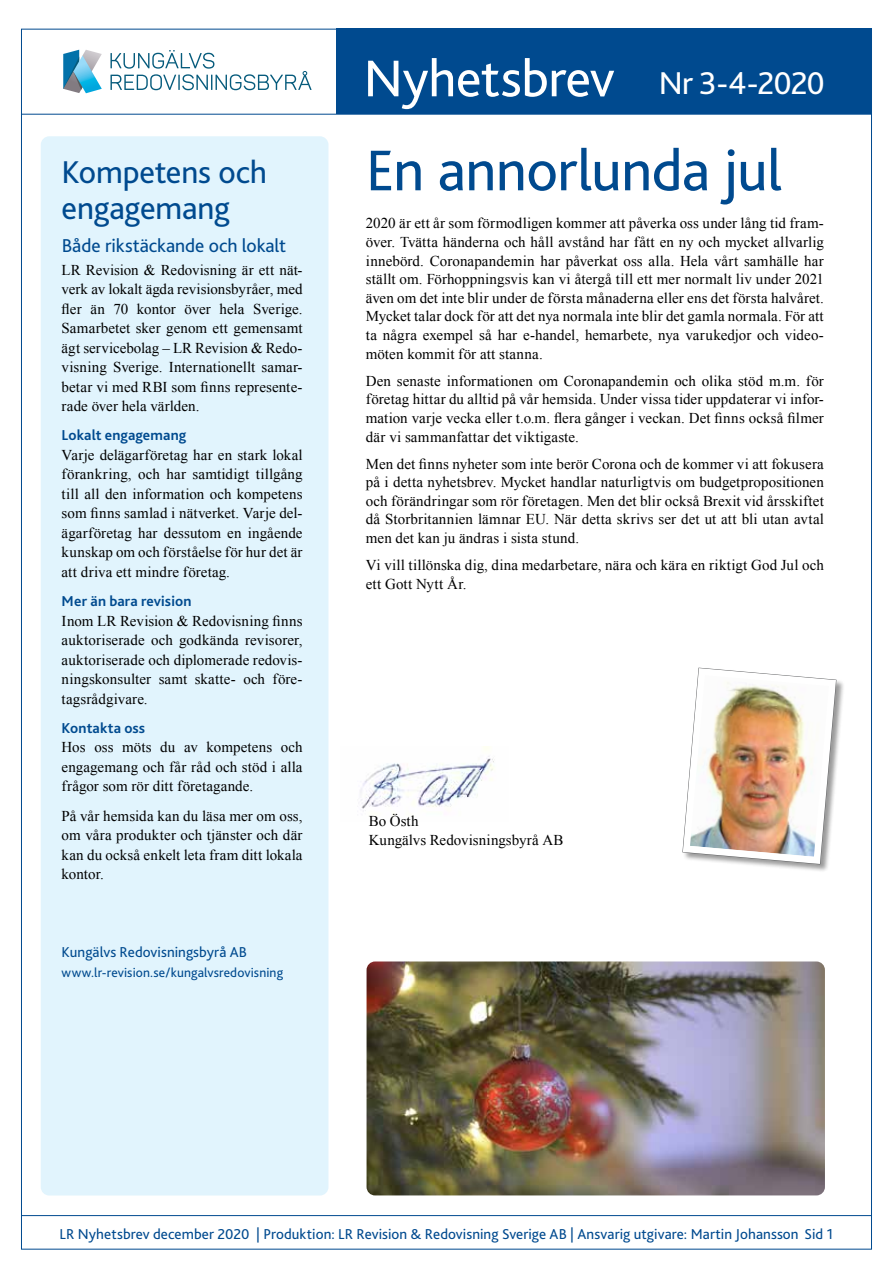
<style>
.page{position:relative;width:893px;height:1263px;background:#fff}
.page>*{position:absolute;margin:0;border:0;box-sizing:border-box;transform-origin:0 0}
.t1{font:60px "Bliss 2";letter-spacing:-.01em;color:#004a8f}
.t2{font:54px "Bliss 2";letter-spacing:-.01em;color:#fff}
.t3{font:33px/36px "Bliss 2";letter-spacing:-.005em;color:#004a8f}
.t4{font:33px "Bliss 2";letter-spacing:-.035em;color:#fff}
.t5{font:19.5px "Bliss 2";letter-spacing:-.005em;color:#004a8f}
.t6{font:15px/19.5px "Times New Roman";letter-spacing:.01em;color:#000;text-align:justify}
.t7{font:15px "Bliss 2";letter-spacing:.005em;color:#004a8f}
.t8{font:700 15px "Bliss 2";letter-spacing:.01em;color:#004a8f}
.t9{font:13.5px "Bliss 2";letter-spacing:.005em;color:#004a8f}
</style>
<div class="page">
<hr style="left:21px;top:114px;width:851px;height:1px;background:#004a8f">
<div style="left:336px;top:29px;width:536px;height:85px;background:#004a8f"></div>
<div style="left:41px;top:136px;width:287px;height:1059px;background:#e1f4fd;border-radius:9px"></div>
<hr style="left:21px;top:1215px;width:851px;height:1px;background:#004a8f">
<img style="left:360px;top:747px;width:135px;height:64px">
<div style="left:682px;top:668px;width:163px;height:205px;background:#000;opacity:.4"></div>
<img style="left:682px;top:667px;width:159px;height:202px">
<img style="left:367px;top:961px;width:458px;height:234px">
<svg style="left:63px;top:50px;width:39px;height:43px"></svg>
<svg style="left:110px;top:50px;width:202px;height:40px"></svg>
<h3 class="t3" style="left:62px;top:153px;width:207px">Kompetens och engagemang</h3>
<h3 class="t5" style="left:62px;top:233px;width:226px">Både rikstäckande och lokalt</h3>
<p class="t6" style="left:62px;top:260px;width:242px">LR Revision &amp; Redovisning är ett nät&shy;verk av lokalt ägda revisionsbyråer, med fler än 70 kontor över hela Sverige.<br>Samarbetet sker genom ett gemensamt ägt servicebolag – LR Revision &amp; Redo&shy;visning Sverige. Internationellt samar&shy;betar vi med RBI som finns represente&shy;rade över hela världen.</p>
<p class="t8" style="left:62px;top:426px;width:126px">Lokalt engagemang</p>
<p class="t6" style="left:62px;top:445px;width:242px">Varje delägarföretag har en stark lokal förankring, och har samtidigt tillgång till all den information och kompetens som finns samlad i nätverket. Varje del&shy;ägarföretag har dessutom en ingående kunskap om och förståelse för hur det är att driva ett mindre företag.</p>
<p class="t8" style="left:62px;top:592px;width:131px">Mer än bara revision</p>
<p class="t6" style="left:62px;top:611px;width:242px">Inom LR Revision &amp; Redovisning finns auktoriserade och godkända revisorer, auktoriserade och diplomerade redovis&shy;ningskonsulter samt skatte- och före&shy;tagsrådgivare.</p>
<p class="t8" style="left:62px;top:719px;width:85px">Kontakta oss</p>
<p class="t6" style="left:62px;top:737px;width:242px">Hos oss möts du av kompetens och engagemang och får råd och stöd i alla frågor som rör ditt företagande.</p>
<p class="t6" style="left:62px;top:806px;width:242px">På vår hemsida kan du läsa mer om oss, om våra produkter och tjänster och där kan du också enkelt leta fram ditt lokala kontor.</p>
<p class="t7" style="left:62px;top:943px;width:187px">Kungälvs Redovisningsbyrå AB</p>
<p class="t9" style="left:62px;top:964px;width:223px">www.lr-revision.se/kungalvsredovisning</p>
<h2 class="t2" style="left:364px;top:45px;width:253px">Nyhetsbrev</h2>
<h3 class="t4" style="left:659px;top:62px;width:167px">Nr 3-4-2020</h3>
<h1 class="t1" style="left:366px;top:133px;width:418px">En annorlunda jul</h1>
<p class="t6" style="left:366px;top:214px;width:460px;line-height:18.6px">2020 är ett år som förmodligen kommer att påverka oss under lång tid fram&shy;över. Tvätta händerna och håll avstånd har fått en ny och mycket allvarlig innebörd. Coronapandemin har påverkat oss alla. Hela vårt samhälle har ställt om. Förhoppningsvis kan vi återgå till ett mer normalt liv under 2021 även om det inte blir under de första månaderna eller ens det första halvåret.<br>Mycket talar dock för att det nya normala inte blir det gamla normala. För att ta några exempel så har e-handel, hemarbete, nya varukedjor och video&shy;möten kommit för att stanna.</p>
<p class="t6" style="left:366px;top:371px;width:460px;line-height:18.6px">Den senaste informationen om Coronapandemin och olika stöd m.m. för företag hittar du alltid på vår hemsida. Under vissa tider uppdaterar vi infor&shy;mation varje vecka eller t.o.m. flera gånger i veckan. Det finns också filmer där vi sammanfattar det viktigaste.</p>
<p class="t6" style="left:366px;top:454px;width:460px;line-height:18.6px">Men det finns nyheter som inte berör Corona och de kommer vi att fokusera på i detta nyhetsbrev. Mycket handlar naturligtvis om budgetpropositionen och förändringar som rör företagen. Men det blir också Brexit vid årsskiftet då Storbritannien lämnar EU. När detta skrivs ser det ut att bli utan avtal men det kan ju ändras i sista stund.</p>
<p class="t6" style="left:366px;top:556px;width:460px;line-height:18.6px">Vi vill tillönska dig, dina medarbetare, nära och kära en riktigt God Jul och ett Gott Nytt År.</p>
<p class="t6" style="left:369px;top:811px;width:196px">Bo Östh<br>Kungälvs Redovisningsbyrå AB</p>
<p class="t7" style="left:60px;top:1224px;width:775px">LR Nyhetsbrev december 2020 | Produktion: LR Revision &amp; Redovisning Sverige AB | Ansvarig utgivare: Martin Johansson Sid 1</p>
</div>
